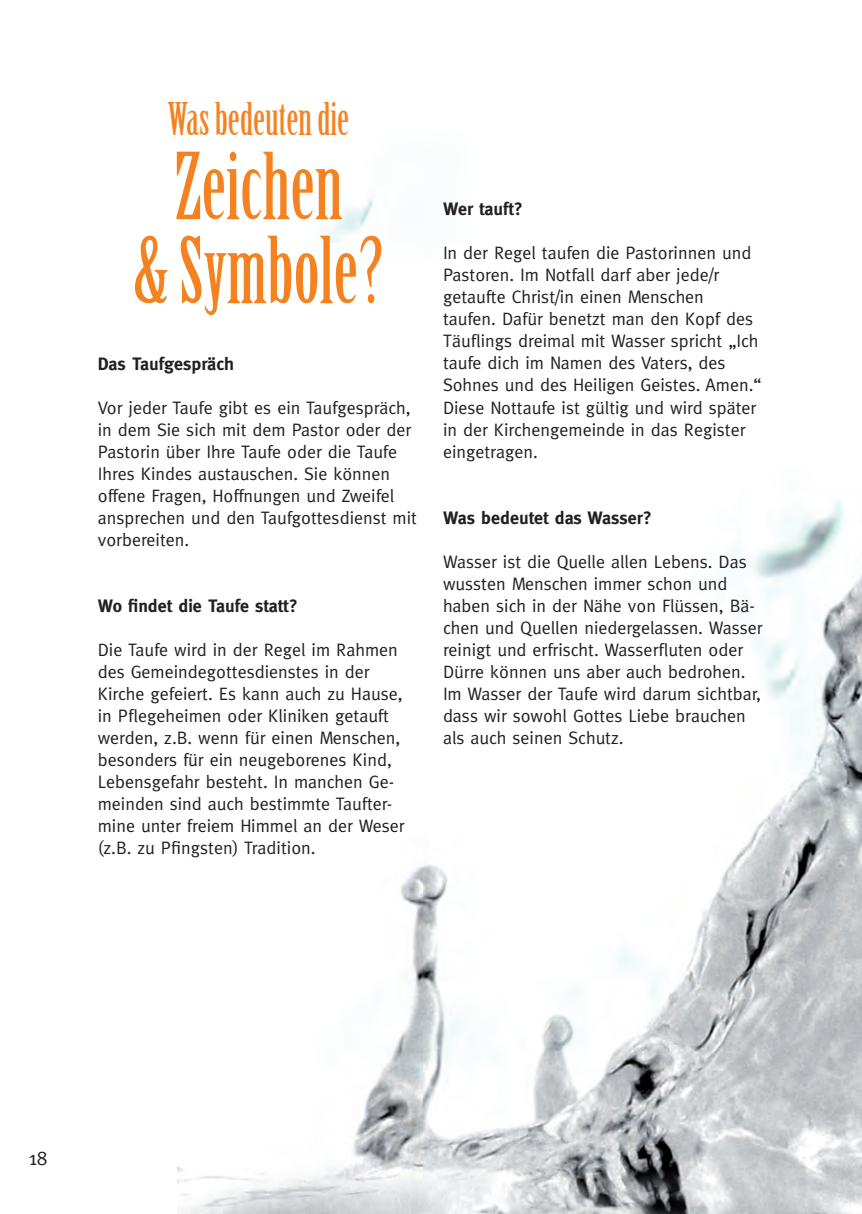
<style>
.page{position:relative;width:862px;height:1214px;background:#fff}
.page>*{position:absolute;margin:0;border:0;box-sizing:border-box;transform-origin:0 0}
.t1{font:90px/84px "Birch";color:#f58220;text-align:center}
.t2{font:44px "Birch";color:#f58220}
.t3{font:20px "Meta Plus";color:#231f20}
.t4{font:18px/22px "Meta Plus";color:#231f20}
.t5{font:700 18px "Meta Plus";color:#231f20}
</style>
<div class="page">
<img style="left:178px;top:196px;width:684px;height:1017px">
<h2 class="t2" style="left:168px;top:96px;width:183px">Was bedeuten die</h2>
<h1 class="t1" style="left:133px;top:144px;width:252px">Zeichen<br>&amp; Symbole?</h1>
<p class="t5" style="left:98px;top:353px;width:138px">Das Taufgespräch</p>
<p class="t4" style="left:98px;top:396px;width:321px">Vor jeder Taufe gibt es ein Taufgespräch, in dem Sie sich mit dem Pastor oder der Pastorin über Ihre Taufe oder die Taufe Ihres Kindes austauschen. Sie können offene Fragen, Hoffnungen und Zweifel ansprechen und den Taufgottesdienst mit vorbereiten.</p>
<p class="t5" style="left:98px;top:595px;width:201px">Wo findet die Taufe statt?</p>
<p class="t4" style="left:98px;top:638px;width:308px">Die Taufe wird in der Regel im Rahmen des Gemeindegottesdienstes in der Kirche gefeiert. Es kann auch zu Hause, in Pflegeheimen oder Kliniken getauft werden, z.B. wenn für einen Menschen, besonders für ein neugeborenes Kind, Lebensgefahr besteht. In manchen Ge&shy;meinden sind auch bestimmte Taufter&shy;mine unter freiem Himmel an der Weser (z.B. zu Pfingsten) Tradition.</p>
<p class="t5" style="left:443px;top:199px;width:81px">Wer tauft?</p>
<p class="t4" style="left:443px;top:242px;width:320px">In der Regel taufen die Pastorinnen und Pastoren. Im Notfall darf aber jede/r getaufte Christ/in einen Menschen<br>taufen. Dafür benetzt man den Kopf des Täuflings dreimal mit Wasser spricht „Ich taufe dich im Namen des Vaters, des Sohnes und des Heiligen Geistes. Amen.“ Diese Nottaufe ist gültig und wird später in der Kirchengemeinde in das Register eingetragen.</p>
<p class="t5" style="left:443px;top:507px;width:210px">Was bedeutet das Wasser?</p>
<p class="t4" style="left:443px;top:550px;width:321px">Wasser ist die Quelle allen Lebens. Das wussten Menschen immer schon und haben sich in der Nähe von Flüssen, Bä&shy;chen und Quellen niedergelassen. Wasser reinigt und erfrischt. Wasserfluten oder Dürre können uns aber auch bedrohen.<br>Im Wasser der Taufe wird darum sichtbar, dass wir sowohl Gottes Liebe brauchen als auch seinen Schutz.</p>
<p class="t3" style="left:29px;top:1145px;width:20px">18</p>
</div>
